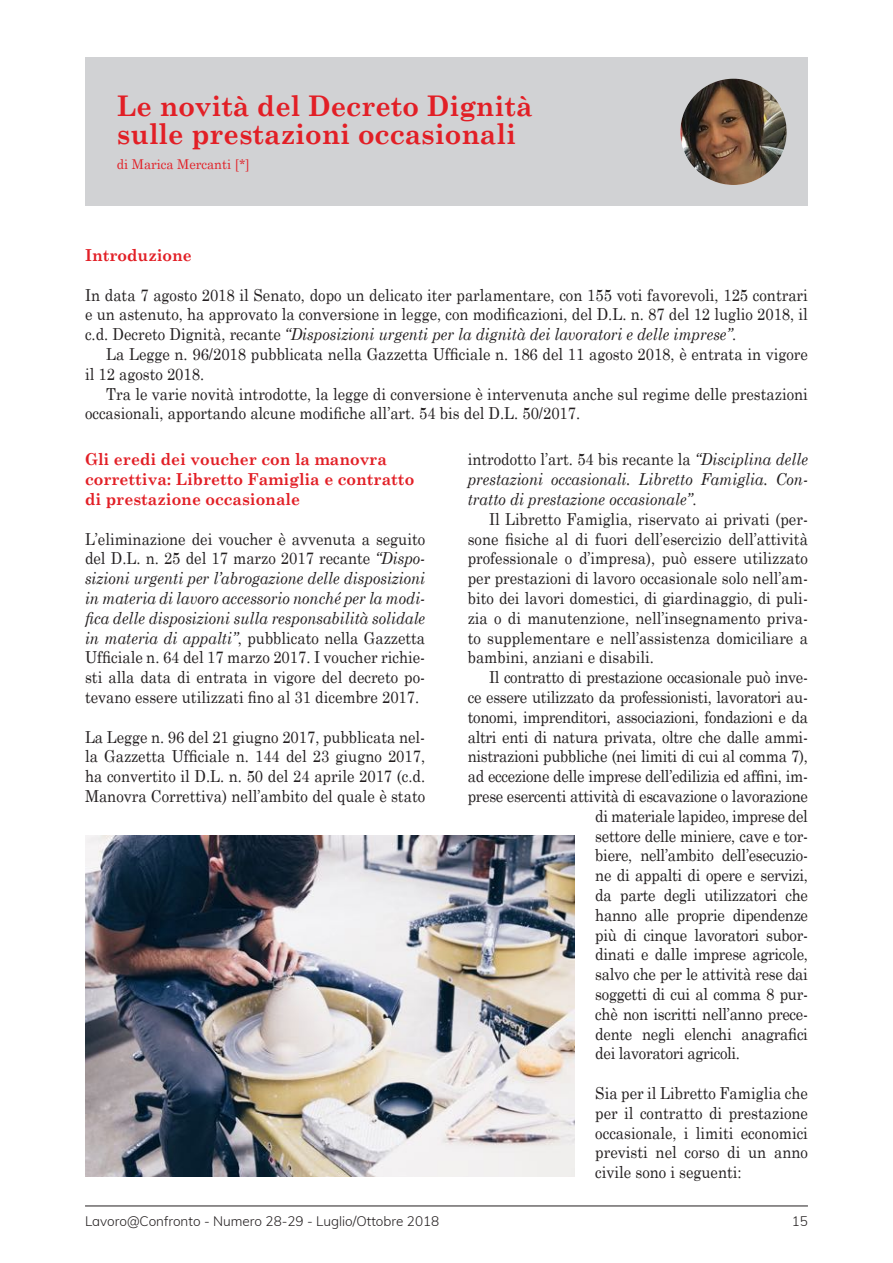
<style>
.page{position:relative;width:893px;height:1263px;background:#fff}
.page>*{position:absolute;margin:0;border:0;box-sizing:border-box;transform-origin:0 0}
.t1{font:700 28.5px/28.5px "Century Schoolbook";color:#e21f26;scale:.95 1}
.t2{font:16.5px/19.8px "Century Schoolbook";letter-spacing:-.02em;color:#231f20;text-align:justify;scale:.9 1}
.t3{font:16.5px/19.8px "Century Schoolbook";color:#231f20;scale:.9 1}
.t4{font:italic 16.5px/19.8px "Century Schoolbook";color:#231f20;text-align:justify;scale:.9 1}
.t5{font:700 16.5px/19.8px "Century Schoolbook";color:#e21f26;scale:.95 1}
.t6{font:300 13.5px "Muli";color:#231f20}
.t7{font:13.5px "Century Schoolbook";color:#e21f26;scale:.95 1}
.s1{font-style:italic}
.s2{font-style:normal}
</style>
<div class="page">
<hr style="left:85px;top:1205px;width:723px;height:1px;background:#231f20">
<div style="left:85px;top:57px;width:723px;height:149px;background:#d1d2d4"></div>
<img style="left:680px;top:79px;width:107px;height:106px;border-radius:53px">
<img style="left:85px;top:836px;width:489px;height:340px">
<h1 class="t1" style="left:117px;top:91px;width:439px">Le novità del Decreto Dignità sulle prestazioni occasionali</h1>
<p class="t7" style="left:117px;top:156px;width:141px">di Marica Mercanti [*]</p>
<p class="t5" style="left:85px;top:245px;width:114px">Introduzione</p>
<p class="t2" style="left:85px;top:284px;width:805px">In data 7 agosto 2018 il Senato, dopo un delicato iter parlamentare, con 155 voti favorevoli, 125 contrari e un astenuto, ha approvato la conversione in legge, con modificazioni, del D.L. n. 87 del 12 luglio 2018, il c.d. Decreto Dignità, recante <span class="s1">“Disposizioni urgenti per la dignità dei lavoratori e delle imprese”</span>.</p>
<p class="t3" style="left:85px;top:344px;width:805px;text-indent:21px">La Legge n. 96/2018 pubblicata nella Gazzetta Ufficiale n. 186 del 11 agosto 2018, è entrata in vigore il 12 agosto 2018.</p>
<p class="t3" style="left:85px;top:383px;width:805px;text-indent:21px">Tra le varie novità introdotte, la legge di conversione è intervenuta anche sul regime delle prestazioni occasionali, apportando alcune modifiche all’art. 54 bis del D.L. 50/2017.</p>
<p class="t4" style="left:468px;top:449px;width:379px"><span class="s2">introdotto l’art. 54 bis recante la</span> “Disciplina delle prestazioni occasionali. Libretto Famiglia. Con&shy;tratto di prestazione occasionale”<span class="s2">.</span></p>
<p class="t2" style="left:468px;top:508px;width:379px;text-indent:21px">Il Libretto Famiglia, riservato ai privati (per&shy;sone fisiche al di fuori dell’esercizio dell’attività professionale o d’impresa), può essere utilizzato per prestazioni di lavoro occasionale solo nell’am&shy;bito dei lavori domestici, di giardinaggio, di puli&shy;zia o di manutenzione, nell’insegnamento priva&shy;to supplementare e nell’assistenza domiciliare a bambini, anziani e disabili.</p>
<p class="t2" style="left:489px;top:667px;width:356px">Il contratto di prestazione occasionale può inve-</p>
<p class="t2" style="left:468px;top:687px;width:379px">ce essere utilizzato da professionisti, lavoratori au-</p>
<p class="t2" style="left:468px;top:706px;width:379px">tonomi, imprenditori, associazioni, fondazioni e da</p>
<p class="t2" style="left:468px;top:726px;width:379px">altri enti di natura privata, oltre che dalle ammi-</p>
<p class="t2" style="left:468px;top:746px;width:379px">nistrazioni pubbliche (nei limiti di cui al comma 7),</p>
<p class="t2" style="left:468px;top:766px;width:379px">ad eccezione delle imprese dell’edilizia ed affini, im-</p>
<p class="t2" style="left:468px;top:786px;width:379px">prese esercenti attività di escavazione o lavorazione</p>
<p class="t2" style="left:595px;top:805px;width:238px">di materiale lapideo, imprese del</p>
<p class="t2" style="left:595px;top:825px;width:238px">settore delle miniere, cave e tor-</p>
<p class="t2" style="left:595px;top:845px;width:238px">biere, nell’ambito dell’esecuzio-</p>
<p class="t2" style="left:595px;top:865px;width:238px">ne di appalti di opere e servizi,</p>
<p class="t2" style="left:595px;top:885px;width:238px">da parte degli utilizzatori che</p>
<p class="t2" style="left:595px;top:904px;width:238px">hanno alle proprie dipendenze</p>
<p class="t2" style="left:595px;top:924px;width:238px">più di cinque lavoratori subor-</p>
<p class="t2" style="left:595px;top:944px;width:238px">dinati e dalle imprese agricole,</p>
<p class="t2" style="left:595px;top:964px;width:238px">salvo che per le attività rese dai</p>
<p class="t2" style="left:595px;top:984px;width:238px">soggetti di cui al comma 8 pur-</p>
<p class="t2" style="left:595px;top:1003px;width:238px">chè non iscritti nell’anno prece-</p>
<p class="t2" style="left:595px;top:1023px;width:238px">dente negli elenchi anagrafici</p>
<p class="t2" style="left:595px;top:1043px;width:162px">dei lavoratori agricoli.</p>
<p class="t2" style="left:595px;top:1083px;width:238px">Sia per il Libretto Famiglia che per il contratto di prestazione occasionale, i limiti economici previsti nel corso di un anno civile sono i seguenti:</p>
<p class="t5" style="left:85px;top:449px;width:348px">Gli eredi dei voucher con la manovra correttiva: Libretto Famiglia e contratto di prestazione occasionale</p>
<p class="t2" style="left:85px;top:528px;width:379px">L’eliminazione dei voucher è avvenuta a seguito del D.L. n. 25 del 17 marzo 2017 recante <span class="s1">“Dispo&shy;sizioni urgenti per l’abrogazione delle disposizioni in materia di lavoro accessorio nonché per la modi&shy;fica delle disposizioni sulla responsabilità solidale in materia di appalti”</span>, pubblicato nella Gazzetta Ufficiale n. 64 del 17 marzo 2017. I voucher richie&shy;sti alla data di entrata in vigore del decreto po&shy;tevano essere utilizzati fino al 31 dicembre 2017.</p>
<p class="t2" style="left:85px;top:726px;width:379px">La Legge n. 96 del 21 giugno 2017, pubblicata nel&shy;la Gazzetta Ufficiale n. 144 del 23 giugno 2017, ha convertito il D.L. n. 50 del 24 aprile 2017 (c.d.<br>Manovra Correttiva) nell’ambito del quale è stato</p>
<p class="t6" style="left:85px;top:1212px;width:356px">Lavoro@Confronto - Numero 28-29 - Luglio/Ottobre 2018</p>
<p class="t6" style="left:792px;top:1212px;width:18px">15</p>
</div>
